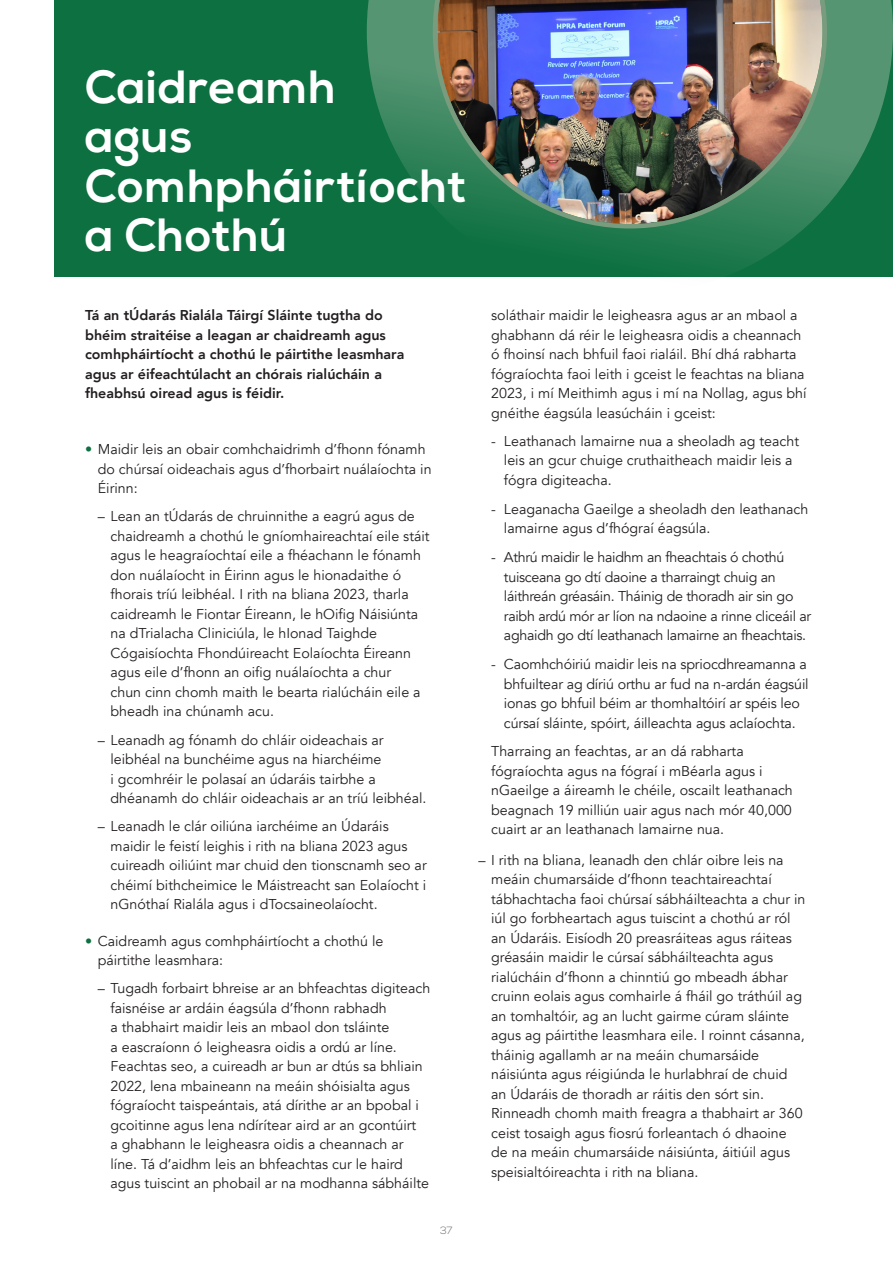
<style>
.page{position:relative;width:893px;height:1263px;background:#fff}
.page>*{position:absolute;margin:0;border:0;box-sizing:border-box;transform-origin:0 0}
.Chapter_head{font:700 46.5px/49.5px "Nexa";letter-spacing:.02em;color:#fff}
.sub_bullet{font:14.25px/19.5px "Avenir";color:#231f20}
._22_Bullet_std{font:14.25px/19.5px "Avenir";color:#231f20}
.sub_bullet-2{font:14.25px/19.5px "Avenir";letter-spacing:-.02em;color:#231f20}
._00__2018_Body_Text{font:800 14.25px/19.5px "Avenir";color:#231f20}
._04_Page_Number{font:300 10.5px "Nexa";color:#6c6d70}
.s1{color:#0c7040}
</style>
<div class="page">
<div style="left:54px;top:0;width:839px;height:276px;background:#0c7040"></div>
<svg style="left:367px;top:0;width:526px;height:277px"></svg>
<img style="left:433px;top:0;width:394px;height:228px">
<p class="Chapter_head" style="left:85px;top:64px;width:383px">Caidreamh<br>agus<br>Comhpháirtíocht a Chothú</p>
<p class="_00__2018_Body_Text" style="left:85px;top:306px;width:321px">Tá an tÚdarás Rialála Táirgí Sláinte tugtha do bhéim straitéise a leagan ar chaidreamh agus comhpháirtíocht a chothú le páirtithe leasmhara agus ar éifeachtúlacht an chórais rialúcháin a fheabhsú oiread agus is féidir.</p>
<p class="_22_Bullet_std" style="left:98px;top:440px;width:335px;text-indent:-13px"><span class="s1">•</span> Maidir leis an obair comhchaidrimh d’fhonn fónamh do chúrsaí oideachais agus d’fhorbairt nuálaíochta in<br>Éirinn:</p>
<p class="sub_bullet" style="left:111px;top:507px;width:321px;text-indent:-13px">– Lean an tÚdarás de chruinnithe a eagrú agus de chaidreamh a chothú le gníomhaireachtaí eile stáit agus le heagraíochtaí eile a fhéachann le fónamh don nuálaíocht in Éirinn agus le hionadaithe ó fhorais tríú leibhéal. I rith na bliana 2023, tharla caidreamh le Fiontar Éireann, le hOifig Náisiúnta na dTrialacha Cliniciúla, le hIonad Taighde Cógaisíochta Fhondúireacht Eolaíochta Éireann agus eile d’fhonn an oifig nuálaíochta a chur<br>chun cinn chomh maith le bearta rialúcháin eile a bheadh ina chúnamh acu.</p>
<p class="sub_bullet" style="left:111px;top:730px;width:317px;text-indent:-13px">– Leanadh ag fónamh do chláir oideachais ar leibhéal na bunchéime agus na hiarchéime<br>i gcomhréir le polasaí an údaráis tairbhe a dhéanamh do chláir oideachais ar an tríú leibhéal.</p>
<p class="sub_bullet" style="left:111px;top:817px;width:318px;text-indent:-13px">– Leanadh le clár oiliúna iarchéime an Údaráis maidir le feistí leighis i rith na bliana 2023 agus cuireadh oiliúint mar chuid den tionscnamh seo ar chéimí bithcheimice le Máistreacht san Eolaíocht i nGnóthaí Rialála agus i dTocsaineolaíocht.</p>
<p class="_22_Bullet_std" style="left:98px;top:931px;width:287px;text-indent:-13px"><span class="s1">•</span> Caidreamh agus comhpháirtíocht a chothú le páirtithe leasmhara:</p>
<p class="sub_bullet" style="left:111px;top:979px;width:321px;text-indent:-13px">– Tugadh forbairt bhreise ar an bhfeachtas digiteach faisnéise ar ardáin éagsúla d’fhonn rabhadh<br>a thabhairt maidir leis an mbaol don tsláinte<br>a eascraíonn ó leigheasra oidis a ordú ar líne.<br>Feachtas seo, a cuireadh ar bun ar dtús sa bhliain 2022, lena mbaineann na meáin shóisialta agus fógraíocht taispeántais, atá dírithe ar an bpobal i gcoitinne agus lena ndírítear aird ar an gcontúirt<br>a ghabhann le leigheasra oidis a cheannach ar líne. Tá d’aidhm leis an bhfeachtas cur le haird agus tuiscint an phobail ar na modhanna sábháilte</p>
<p class="_04_Page_Number" style="left:440px;top:1225px;width:14px">37</p>
<p class="sub_bullet" style="left:491px;top:306px;width:317px">soláthair maidir le leigheasra agus ar an mbaol a ghabhann dá réir le leigheasra oidis a cheannach ó fhoinsí nach bhfuil faoi rialáil. Bhí dhá rabharta fógraíochta faoi leith i gceist le feachtas na bliana 2023, i mí Meithimh agus i mí na Nollag, agus bhí gnéithe éagsúla leasúcháin i gceist:</p>
<p class="sub_bullet" style="left:504px;top:432px;width:297px;text-indent:-13px">- Leathanach lamairne nua a sheoladh ag teacht leis an gcur chuige cruthaitheach maidir leis a fógra digiteacha.</p>
<p class="sub_bullet" style="left:504px;top:499px;width:306px;text-indent:-13px">- Leaganacha Gaeilge a sheoladh den leathanach lamairne agus d’fhógraí éagsúla.</p>
<p class="sub_bullet-2" style="left:504px;top:548px;width:309px;text-indent:-13px">- Athrú maidir le haidhm an fheachtais ó chothú tuisceana go dtí daoine a tharraingt chuig an láithreán gréasáin. Tháinig de thoradh air sin go raibh ardú mór ar líon na ndaoine a rinne cliceáil ar aghaidh go dtí leathanach lamairne an fheachtais.</p>
<p class="sub_bullet" style="left:504px;top:655px;width:306px;text-indent:-13px">- Caomhchóiriú maidir leis na spriocdhreamanna a bhfuiltear ag díriú orthu ar fud na n-ardán éagsúil ionas go bhfuil béim ar thomhaltóirí ar spéis leo cúrsaí sláinte, spóirt, áilleachta agus aclaíochta.</p>
<p class="_22_Bullet_std" style="left:491px;top:742px;width:303px">Tharraing an feachtas, ar an dá rabharta fógraíochta agus na fógraí i mBéarla agus i nGaeilge a áireamh le chéile, oscailt leathanach beagnach 19 milliún uair agus nach mór 40,000 cuairt ar an leathanach lamairne nua.</p>
<p class="sub_bullet" style="left:491px;top:850px;width:316px;text-indent:-13px">– I rith na bliana, leanadh den chlár oibre leis na meáin chumarsáide d’fhonn teachtaireachtaí tábhachtacha faoi chúrsaí sábháilteachta a chur in iúl go forbheartach agus tuiscint a chothú ar ról an Údaráis. Eisíodh 20 preasráiteas agus ráiteas gréasáin maidir le cúrsaí sábháilteachta agus rialúcháin d’fhonn a chinntiú go mbeadh ábhar cruinn eolais agus comhairle á fháil go tráthúil ag an tomhaltóir, ag an lucht gairme cúram sláinte agus ag páirtithe leasmhara eile. I roinnt cásanna, tháinig agallamh ar na meáin chumarsáide náisiúnta agus réigiúnda le hurlabhraí de chuid an Údaráis de thoradh ar ráitis den sórt sin.<br>Rinneadh chomh maith freagra a thabhairt ar 360 ceist tosaigh agus fiosrú forleantach ó dhaoine de na meáin chumarsáide náisiúnta, áitiúil agus speisialtóireachta i rith na bliana.</p>
</div>
